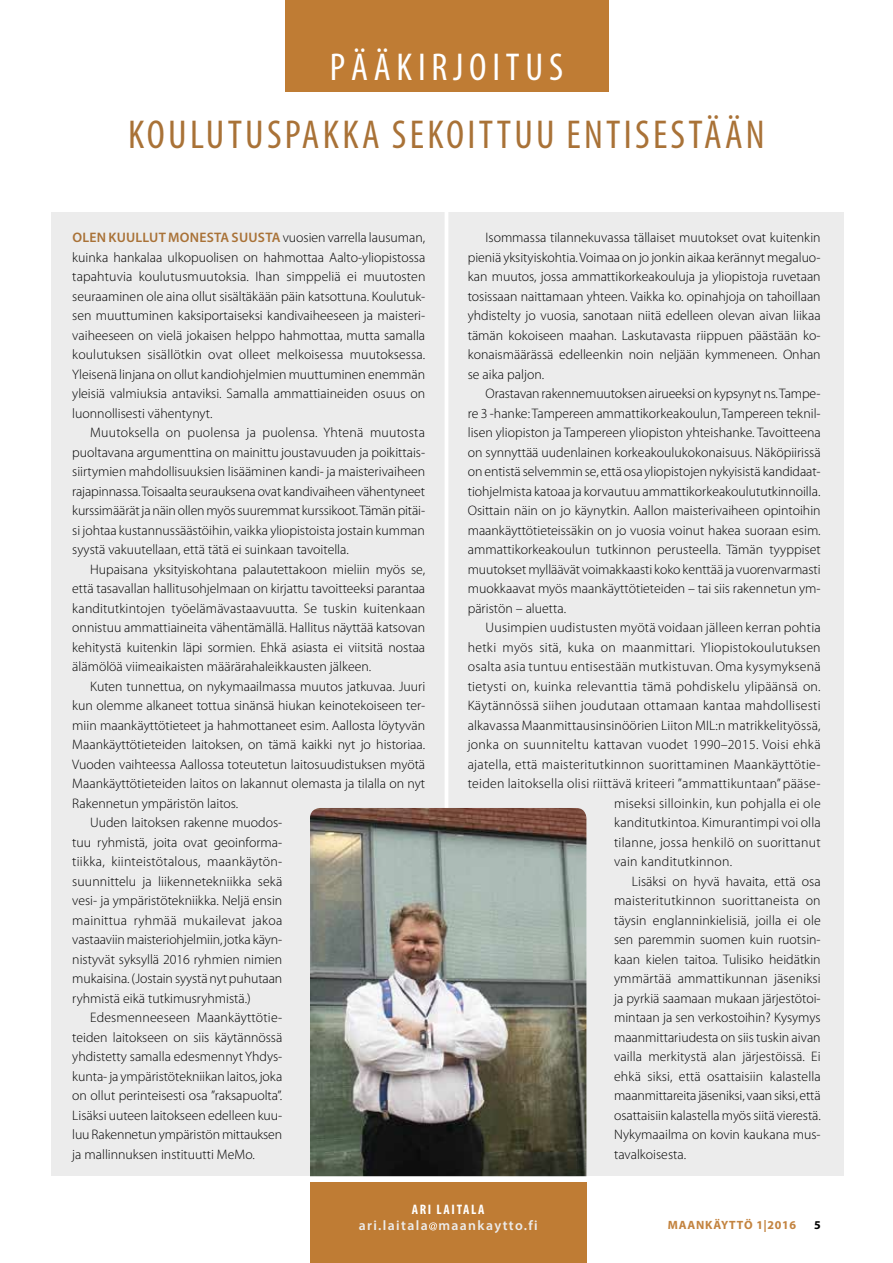
<style>
.page{position:relative;width:893px;height:1263px;background:#fff}
.page>*{position:absolute;margin:0;border:0;box-sizing:border-box;transform-origin:0 0}
.t1{font:condensed 40.5px "Myriad Pro";letter-spacing:.08em;color:#a97237}
.t2{font:condensed 39px "Myriad Pro";letter-spacing:.145em;color:#fff}
.t3{font:300 13.8px/19.5px "Myriad Pro";color:#000;text-align:justify}
.t4{font:300 13.8px "Myriad Pro";letter-spacing:.02em;color:#000}
.t5{font:600 13.8px "Myriad Pro";letter-spacing:.1em;color:#ececec}
.t6{font:700 condensed 13.8px "Myriad Pro";letter-spacing:.12em;color:#fff}
.t7{font:700 12px "Myriad Pro";letter-spacing:.07em;color:#c3833f}
.t8{font:700 12px "Myriad Pro";color:#000}
.s1{font-weight:600;color:#a97237}
</style>
<div class="page">
<div style="left:285px;top:0;width:323px;height:92px;background:#bf7c34"></div>
<div style="left:51px;top:213px;width:792px;height:963px;background:#ececec"></div>
<hr style="left:445px;top:205px;width:3px;height:975px;background:#fff">
<div style="left:310px;top:1182px;width:276px;height:81px;background:#bf7c34"></div>
<svg style="left:429px;top:1222px;width:8px;height:8px"></svg>
<img style="left:310px;top:808px;width:276px;height:368px">
<h2 class="t2" style="left:330px;top:43px;width:235px">PÄÄKIRJOITUS</h2>
<h1 class="t1" style="left:128px;top:110px;width:638px">KOULUTUSPAKKA SEKOITTUU ENTISESTÄÄN</h1>
<p class="t3" style="left:72px;top:228px;width:355px"><span class="s1">OLEN KUULLUT MONESTA SUUSTA</span> vuosien varrella lausuman, kuinka hankalaa ulkopuolisen on hahmottaa Aalto-yliopistossa tapahtuvia koulutusmuutoksia. Ihan simppeliä ei muutosten seuraaminen ole aina ollut sisältäkään päin katsottuna. Koulutuk&shy;sen muuttuminen kaksiportaiseksi kandivaiheeseen ja maisteri&shy;vaiheeseen on vielä jokaisen helppo hahmottaa, mutta samalla koulutuksen sisällötkin ovat olleet melkoisessa muutoksessa.<br>Yleisenä linjana on ollut kandiohjelmien muuttuminen enemmän yleisiä valmiuksia antaviksi. Samalla ammattiaineiden osuus on luonnollisesti vähentynyt.</p>
<p class="t3" style="left:72px;top:423px;width:354px;text-indent:18px">Muutoksella on puolensa ja puolensa. Yhtenä muutosta puoltavana argumenttina on mainittu joustavuuden ja poikittais&shy;siirtymien mahdollisuuksien lisääminen kandi- ja maisterivaiheen rajapinnassa. Toisaalta seurauksena ovat kandivaiheen vähentyneet kurssimäärät ja näin ollen myös suuremmat kurssikoot. Tämän pitäi&shy;si johtaa kustannussäästöihin, vaikka yliopistoista jostain kumman syystä vakuutellaan, että tätä ei suinkaan tavoitella.</p>
<p class="t3" style="left:72px;top:559px;width:354px;text-indent:18px">Hupaisana yksityiskohtana palautettakoon mieliin myös se, että tasavallan hallitusohjelmaan on kirjattu tavoitteeksi parantaa kanditutkintojen työelämävastaavuutta. Se tuskin kuitenkaan onnistuu ammattiaineita vähentämällä. Hallitus näyttää katsovan kehitystä kuitenkin läpi sormien. Ehkä asiasta ei viitsitä nostaa älämölöä viimeaikaisten määrärahaleikkausten jälkeen.</p>
<p class="t3" style="left:90px;top:676px;width:337px">Kuten tunnettua, on nykymaailmassa muutos jatkuvaa. Juuri</p>
<p class="t3" style="left:72px;top:696px;width:354px">kun olemme alkaneet tottua sinänsä hiukan keinotekoiseen ter-</p>
<p class="t3" style="left:72px;top:715px;width:354px">miin maankäyttötieteet ja hahmottaneet esim. Aallosta löytyvän</p>
<p class="t3" style="left:72px;top:735px;width:354px">Maankäyttötieteiden laitoksen, on tämä kaikki nyt jo historiaa.</p>
<p class="t3" style="left:72px;top:754px;width:354px">Vuoden vaihteessa Aallossa toteutetun laitosuudistuksen myötä</p>
<p class="t3" style="left:72px;top:774px;width:354px">Maankäyttötieteiden laitos on lakannut olemasta ja tilalla on nyt</p>
<p class="t3" style="left:72px;top:793px;width:167px">Rakennetun ympäristön laitos.</p>
<p class="t3" style="left:90px;top:813px;width:194px">Uuden laitoksen rakenne muodos-</p>
<p class="t3" style="left:72px;top:832px;width:212px">tuu ryhmistä, joita ovat geoinforma-</p>
<p class="t4" style="left:72px;top:854px;width:212px">tiikka, kiinteistötalous, maankäytön-</p>
<p class="t3" style="left:72px;top:871px;width:212px">suunnittelu ja liikennetekniikka sekä</p>
<p class="t3" style="left:72px;top:891px;width:212px">vesi- ja ympäristötekniikka. Neljä ensin</p>
<p class="t4" style="left:72px;top:912px;width:211px">mainittua ryhmää mukailevat jakoa</p>
<p class="t3" style="left:72px;top:930px;width:212px">vastaaviin maisteriohjelmiin, jotka käyn-</p>
<p class="t3" style="left:72px;top:949px;width:212px">nistyvät syksyllä 2016 ryhmien nimien</p>
<p class="t3" style="left:72px;top:969px;width:211px">mukaisina. (Jostain syystä nyt puhutaan</p>
<p class="t3" style="left:72px;top:988px;width:180px">ryhmistä eikä tutkimusryhmistä.)</p>
<p class="t3" style="left:90px;top:1008px;width:194px">Edesmenneeseen Maankäyttötie-</p>
<p class="t3" style="left:72px;top:1027px;width:212px">teiden laitokseen on siis käytännössä</p>
<p class="t3" style="left:72px;top:1047px;width:212px">yhdistetty samalla edesmennyt Yhdys-</p>
<p class="t3" style="left:72px;top:1066px;width:212px">kunta- ja ympäristötekniikan laitos, joka</p>
<p class="t3" style="left:72px;top:1086px;width:212px">on ollut perinteisesti osa ”raksapuolta”.</p>
<p class="t3" style="left:72px;top:1105px;width:212px">Lisäksi uuteen laitokseen edelleen kuu-</p>
<p class="t3" style="left:72px;top:1125px;width:211px">luu Rakennetun ympäristön mittauksen</p>
<p class="t3" style="left:72px;top:1144px;width:184px">ja mallinnuksen instituutti MeMo.</p>
<p class="t3" style="left:468px;top:228px;width:354px;text-indent:18px">Isommassa tilannekuvassa tällaiset muutokset ovat kuitenkin pieniä yksityiskohtia. Voimaa on jo jonkin aikaa kerännyt megaluo&shy;kan muutos, jossa ammattikorkeakouluja ja yliopistoja ruvetaan tosissaan naittamaan yhteen. Vaikka ko. opinahjoja on tahoillaan yhdistelty jo vuosia, sanotaan niitä edelleen olevan aivan liikaa tämän kokoiseen maahan. Laskutavasta riippuen päästään ko&shy;konaismäärässä edelleenkin noin neljään kymmeneen. Onhan se aika paljon.</p>
<p class="t3" style="left:468px;top:384px;width:355px;text-indent:18px">Orastavan rakennemuutoksen airueeksi on kypsynyt ns. Tampe&shy;re 3 -hanke: Tampereen ammattikorkeakoulun, Tampereen teknil&shy;lisen yliopiston ja Tampereen yliopiston yhteishanke. Tavoitteena on synnyttää uudenlainen korkeakoulukokonaisuus. Näköpiirissä on entistä selvemmin se, että osa yliopistojen nykyisistä kandidaat&shy;tiohjelmista katoaa ja korvautuu ammattikorkeakoulututkinnoilla.<br>Osittain näin on jo käynytkin. Aallon maisterivaiheen opintoihin maankäyttötieteissäkin on jo vuosia voinut hakea suoraan esim. ammattikorkeakoulun tutkinnon perusteella. Tämän tyyppiset muutokset mylläävät voimakkaasti koko kenttää ja vuorenvarmasti muokkaavat myös maankäyttötieteiden – tai siis rakennetun ym&shy;päristön – aluetta.</p>
<p class="t3" style="left:486px;top:618px;width:337px">Uusimpien uudistusten myötä voidaan jälleen kerran pohtia</p>
<p class="t4" style="left:468px;top:639px;width:354px">hetki myös sitä, kuka on maanmittari. Yliopistokoulutuksen</p>
<p class="t4" style="left:468px;top:659px;width:354px">osalta asia tuntuu entisestään mutkistuvan. Oma kysymyksenä</p>
<p class="t4" style="left:468px;top:678px;width:354px">tietysti on, kuinka relevanttia tämä pohdiskelu ylipäänsä on.</p>
<p class="t4" style="left:468px;top:698px;width:354px">Käytännössä siihen joudutaan ottamaan kantaa mahdollisesti</p>
<p class="t3" style="left:468px;top:715px;width:354px">alkavassa Maanmittausinsinöörien Liiton MIL:n matrikkelityössä,</p>
<p class="t4" style="left:468px;top:737px;width:354px">jonka on suunniteltu kattavan vuodet 1990–2015. Voisi ehkä</p>
<p class="t4" style="left:468px;top:756px;width:354px">ajatella, että maisteritutkinnon suorittaminen Maankäyttötie-</p>
<p class="t4" style="left:468px;top:776px;width:354px">teiden laitoksella olisi riittävä kriteeri ”ammattikuntaan” pääse-</p>
<p class="t4" style="left:614px;top:795px;width:208px">miseksi silloinkin, kun pohjalla ei ole</p>
<p class="t3" style="left:614px;top:813px;width:208px">kanditutkintoa. Kimurantimpi voi olla</p>
<p class="t4" style="left:614px;top:834px;width:208px">tilanne, jossa henkilö on suorittanut</p>
<p class="t4" style="left:614px;top:854px;width:120px">vain kanditutkinnon.</p>
<p class="t3" style="left:632px;top:871px;width:190px">Lisäksi on hyvä havaita, että osa</p>
<p class="t3" style="left:614px;top:891px;width:208px">maisteritutkinnon suorittaneista on</p>
<p class="t3" style="left:614px;top:910px;width:208px">täysin englanninkielisiä, joilla ei ole</p>
<p class="t3" style="left:614px;top:930px;width:208px">sen paremmin suomen kuin ruotsin-</p>
<p class="t3" style="left:614px;top:949px;width:208px">kaan kielen taitoa. Tulisiko heidätkin</p>
<p class="t3" style="left:614px;top:969px;width:208px">ymmärtää ammattikunnan jäseniksi</p>
<p class="t3" style="left:614px;top:988px;width:208px">ja pyrkiä saamaan mukaan järjestötoi-</p>
<p class="t3" style="left:614px;top:1008px;width:208px">mintaan ja sen verkostoihin? Kysymys</p>
<p class="t3" style="left:614px;top:1027px;width:208px">maanmittariudesta on siis tuskin aivan</p>
<p class="t3" style="left:614px;top:1047px;width:208px">vailla merkitystä alan järjestöissä. Ei</p>
<p class="t3" style="left:614px;top:1066px;width:208px">ehkä siksi, että osattaisiin kalastella</p>
<p class="t3" style="left:614px;top:1086px;width:208px">maanmittareita jäseniksi, vaan siksi, että</p>
<p class="t3" style="left:614px;top:1105px;width:208px">osattaisiin kalastella myös siitä vierestä.</p>
<p class="t3" style="left:614px;top:1125px;width:208px">Nykymaailma on kovin kaukana mus-</p>
<p class="t3" style="left:614px;top:1144px;width:74px">tavalkoisesta.</p>
<p class="t6" style="left:412px;top:1200px;width:74px">ARI LAITALA</p>
<p class="t5" style="left:359px;top:1217px;width:181px">ari.laitala maankaytto.fi</p>
<p class="t7" style="left:668px;top:1217px;width:130px">MAANKÄYTTÖ 1|2016</p>
<p class="t8" style="left:814px;top:1217px;width:8px">5</p>
</div>
